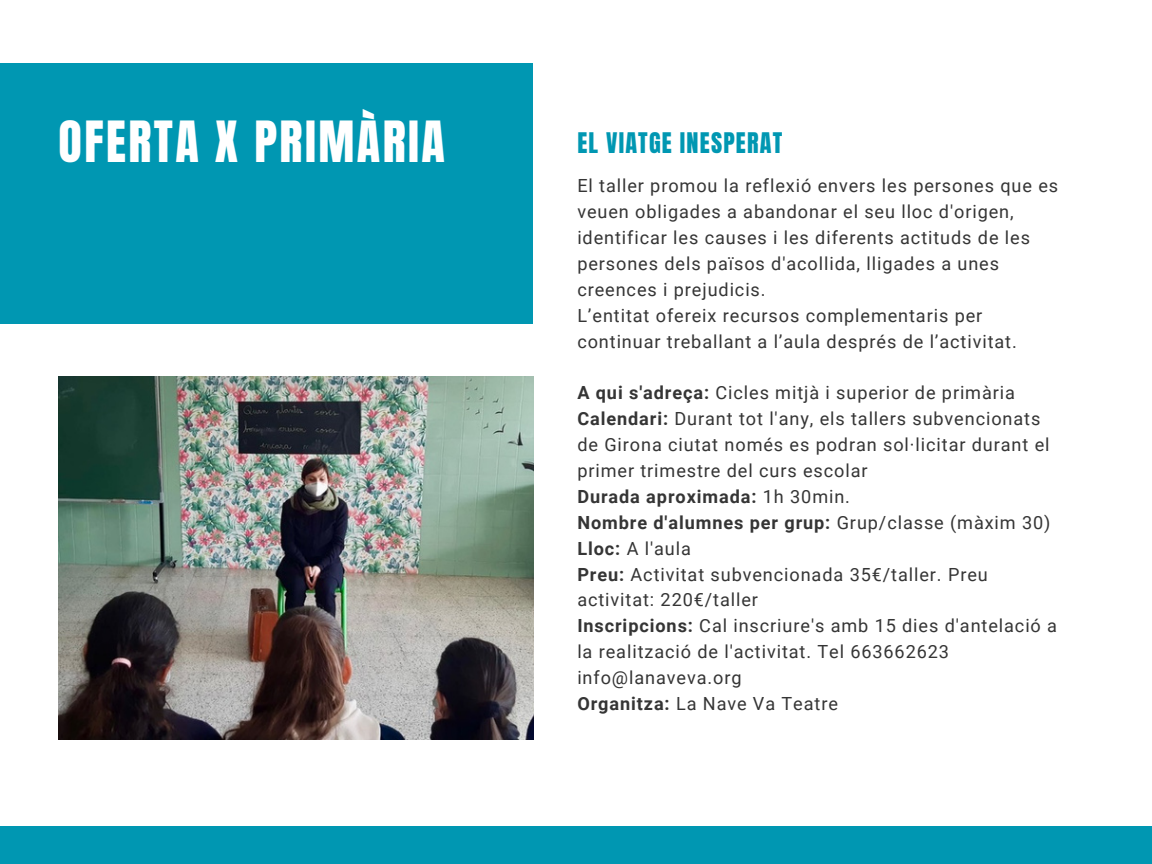
<style>
.page{position:relative;width:1152px;height:864px;background:#fff}
.page>*{position:absolute;margin:0;border:0;box-sizing:border-box;transform-origin:0 0}
.t1{font:48.3px "Anton";letter-spacing:.05em;color:#fff}
.t2{font:24.15px "Anton";letter-spacing:.05em;color:#0097b2}
.t3{font:18.15px/25.8px "Roboto";letter-spacing:.05em;color:#353535}
.t4{font:700 18.15px "Roboto";letter-spacing:.05em;color:#353535}
.s1{font-weight:700}
.s2{font-weight:400}
</style>
<div class="page">
<div style="left:0;top:827px;width:1152px;height:37px;background:#0097b2"></div>
<div style="left:0;top:63px;width:533px;height:261px;background:#0097b2"></div>
<img style="left:58px;top:376px;width:475px;height:364px">
<h1 class="t1" style="left:58px;top:107px;width:388px">OFERTA X PRIMÀRIA</h1>
<p class="t2" style="left:577px;top:126px;width:206px">EL VIATGE INESPERAT</p>
<h2 class="t3" style="left:577px;top:173px;width:482px">El taller promou la reflexió envers les persones que es veuen obligades a abandonar el seu lloc d'origen, identificar les causes i les diferents actituds de les persones dels països d'acollida, lligades a unes creences i prejudicis.</h2>
<p class="t3" style="left:577px;top:303px;width:441px">L’entitat ofereix recursos complementaris per continuar treballant a l’aula després de l’activitat.</p>
<p class="t3" style="left:577px;top:380px;width:439px"><span class="s1">A qui s'adreça:</span> Cicles mitjà i superior de primària</p>
<p class="t3" style="left:577px;top:406px;width:474px"><span class="s1">Calendari:</span> Durant tot l'any, els tallers subvencionats de Girona ciutat només es podran sol·licitar durant el primer trimestre del curs escolar</p>
<p class="t4" style="left:577px;top:486px;width:274px">Durada aproximada: <span class="s2">1h 30min.</span></p>
<p class="t4" style="left:577px;top:512px;width:475px">Nombre d'alumnes per grup: <span class="s2">Grup/classe (màxim 30)</span></p>
<p class="t3" style="left:577px;top:536px;width:115px"><span class="s1">Lloc:</span> A l'aula</p>
<p class="t3" style="left:577px;top:562px;width:412px"><span class="s1">Preu:</span> Activitat subvencionada 35€/taller. Preu activitat: 220€/taller</p>
<p class="t3" style="left:577px;top:613px;width:481px"><span class="s1">Inscripcions:</span> Cal inscriure's amb 15 dies d'antelació a la realització de l'activitat. Tel 663662623 info@lanaveva.org</p>
<p class="t3" style="left:577px;top:691px;width:262px"><span class="s1">Organitza:</span> La Nave Va Teatre</p>
</div>
